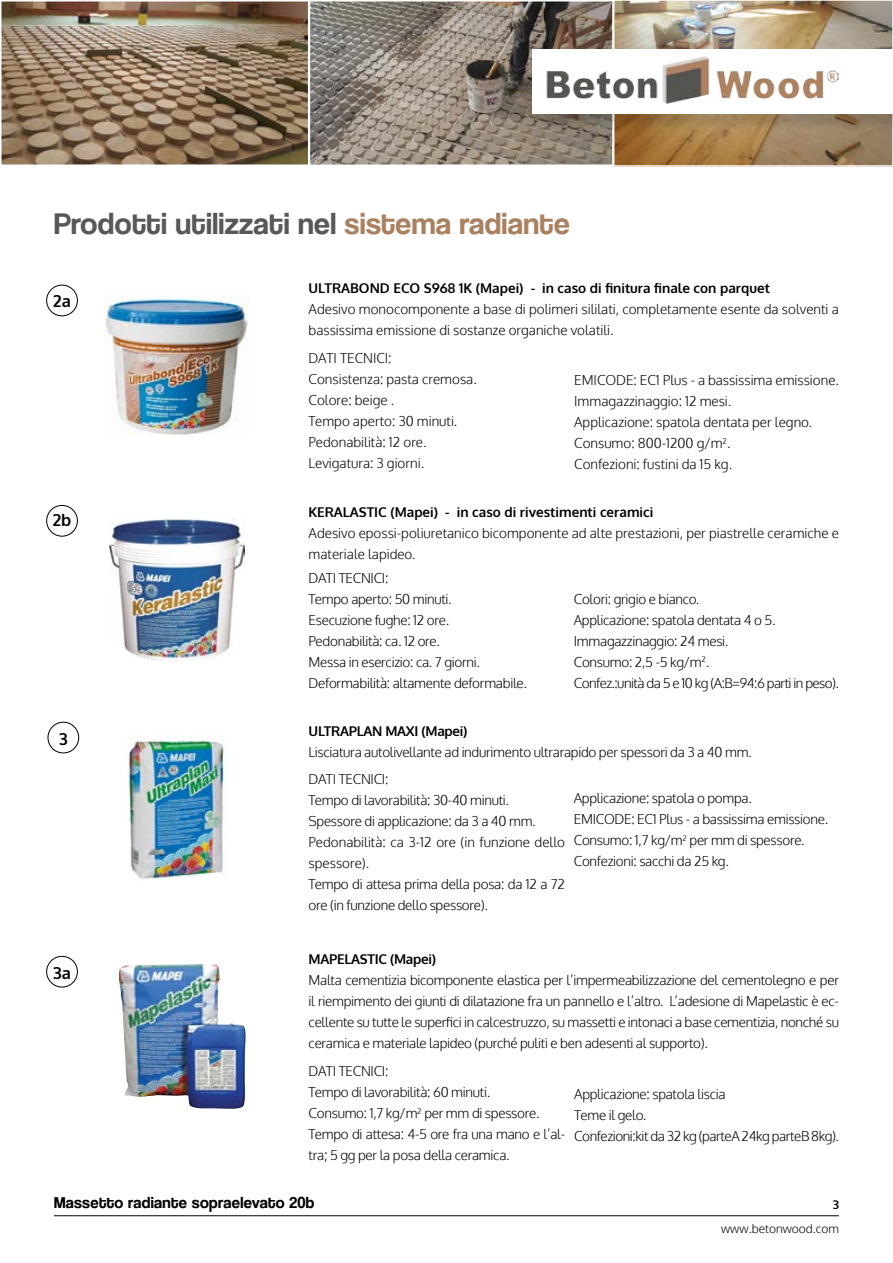
<style>
.page{position:relative;width:893px;height:1263px;background:#fff}
.page>*{position:absolute;margin:0;border:0;box-sizing:border-box;transform-origin:0 0}
.t1{font:31.5px "Coolvetica Rg";letter-spacing:.01em;color:#58585b}
.t2{font:16.5px "Coolvetica Rg";letter-spacing:.02em;color:#000}
.t3{font:700 16.5px "Oxygen";color:#000}
.t4{font:300 13.5px/21px "Oxygen";letter-spacing:-.02em;color:#000}
.t5{font:300 13.5px/21px "Oxygen";color:#000}
.t6{font:700 13.5px "Oxygen";color:#000}
.t7{font:700 13.5px "Oxygen";letter-spacing:-.02em;color:#000}
.t8{font:300 12px "Oxygen";color:#000}
.t9{font:700 12px "Oxygen";color:#000}
.s1{color:#aa8160}
</style>
<div class="page">
<hr style="left:54px;top:1215px;width:785px;height:1px;background:#000">
<img style="left:3px;top:3px;width:887px;height:161px">
<div style="left:613px;top:0;width:280px;height:167px;border:2px solid #fff"></div>
<div style="left:0;top:52px;width:19px;height:81px;background:#000;opacity:.15"></div>
<div style="left:309px;top:0;width:305px;height:166px;border:2px solid #fff"></div>
<div style="left:535px;top:52px;width:358px;height:81px;background:#000;opacity:.15"></div>
<div style="left:533px;top:49px;width:360px;height:64px;background:#fff"></div>
<img style="left:546px;top:57px;width:293px;height:46px">
<div style="left:0;top:0;width:309px;height:166px;border:2px solid #fff"></div>
<img style="left:104px;top:297px;width:144px;height:138px">
<img style="left:110px;top:519px;width:134px;height:142px">
<img style="left:120px;top:735px;width:106px;height:144px">
<div style="left:46px;top:285px;width:32px;height:31px;border:1px solid #000;border-radius:50%"></div>
<div style="left:46px;top:505px;width:32px;height:31px;border:1px solid #000;border-radius:50%"></div>
<div style="left:48px;top:722px;width:31px;height:31px;border:1px solid #000;border-radius:50%"></div>
<div style="left:46px;top:956px;width:32px;height:31px;border:1px solid #000;border-radius:50%"></div>
<img style="left:119px;top:964px;width:97px;height:38px">
<h1 class="t1" style="left:54px;top:205px;width:518px">Prodotti utilizzati nel <span class="s1">sistema radiante</span></h1>
<p class="t3" style="left:53px;top:291px;width:19px">2a</p>
<p class="t3" style="left:53px;top:509px;width:20px">2b</p>
<p class="t3" style="left:59px;top:728px;width:10px">3</p>
<p class="t3" style="left:53px;top:962px;width:19px">3a</p>
<p class="t6" style="left:309px;top:279px;width:463px">ULTRABOND ECO S968 1K (Mapei) - in caso di finitura finale con parquet</p>
<p class="t5" style="left:309px;top:299px;width:532px">Adesivo monocomponente a base di polimeri sililati, completamente esente da solventi a bassissima emissione di sostanze organiche volatili.</p>
<p class="t5" style="left:309px;top:348px;width:170px">DATI TECNICI:<br>Consistenza: pasta cremosa.<br>Colore: beige .<br>Tempo aperto: 30 minuti.<br>Pedonabilità: 12 ore.<br>Levigatura: 3 giorni.</p>
<p class="t5" style="left:574px;top:370px;width:266px">EMICODE: EC1 Plus - a bassissima emissione.<br>Immagazzinaggio: 12 mesi.<br>Applicazione: spatola dentata per legno.<br>Consumo: 800-1200 g/m<sup>2</sup>.<br>Confezioni: fustini da 15 kg.</p>
<p class="t6" style="left:309px;top:503px;width:346px">KERALASTIC (Mapei) - in caso di rivestimenti ceramici</p>
<p class="t5" style="left:309px;top:523px;width:532px">Adesivo epossi-poliuretanico bicomponente ad alte prestazioni, per piastrelle ceramiche e materiale lapideo.</p>
<p class="t4" style="left:309px;top:568px;width:220px">DATI TECNICI:<br>Tempo aperto: 50 minuti.<br>Esecuzione fughe: 12 ore.<br>Pedonabilità: ca. 12 ore.<br>Messa in esercizio: ca. 7 giorni.<br>Deformabilità: altamente deformabile.</p>
<p class="t4" style="left:574px;top:589px;width:267px">Colori: grigio e bianco.<br>Applicazione: spatola dentata 4 o 5.<br>Immagazzinaggio: 24 mesi.<br>Consumo: 2,5 -5 kg/m<sup>2</sup>.<br>Confez.:unità da 5 e 10 kg (A:B=94:6 parti in peso).</p>
<p class="t6" style="left:309px;top:722px;width:18px">Ultra</p>
<p class="t7" style="left:349px;top:722px;width:120px">PLAN MAXI (Mapei)</p>
<p class="t4" style="left:309px;top:738px;width:445px;line-height:27.6px">Lisciatura autolivellante ad indurimento ultrarapido per spessori da 3 a 40 mm.<br>DATI TECNICI:</p>
<p class="t4" style="left:309px;top:790px;width:258px">Tempo di lavorabilità: 30-40 minuti.<br>Spessore di applicazione: da 3 a 40 mm.<br>Pedonabilità: ca 3-12 ore (in funzione dello spessore).<br>Tempo di attesa prima della posa: da 12 a 72 ore (in funzione dello spessore).</p>
<p class="t4" style="left:574px;top:788px;width:256px">Applicazione: spatola o pompa.<br>EMICODE: EC1 Plus - a bassissima emissione.<br>Consumo: 1,7 kg/m<sup>2</sup> per mm di spessore.<br>Confezioni: sacchi da 25 kg.</p>
<p class="t7" style="left:309px;top:950px;width:129px">MAPELASTIC (Mapei)</p>
<p class="t4" style="left:309px;top:970px;width:532px;text-align:justify">Malta cementizia bicomponente elastica per l’impermeabilizzazione del cementolegno e per il riempimento dei giunti di dilatazione fra un pannello e l’altro. L’adesione di Mapelastic è ec&shy;cellente su tutte le superfici in calcestruzzo, su massetti e intonaci a base cementizia, nonché su ceramica e materiale lapideo (purché puliti e ben adesenti al supporto).</p>
<p class="t4" style="left:309px;top:1061px;width:258px">DATI TECNICI:<br>Tempo di lavorabilità: 60 minuti.<br>Consumo: 1,7 kg/m<sup>2</sup> per mm di spessore.<br>Tempo di attesa: 4-5 ore fra una mano e l’al&shy;tra; 5 gg per la posa della ceramica.</p>
<p class="t4" style="left:574px;top:1084px;width:266px">Applicazione: spatola liscia<br>Teme il gelo.<br>Confezioni:kit da 32 kg (parteA 24kg parteB 8kg).</p>
<p class="t2" style="left:54px;top:1193px;width:262px">Massetto radiante sopraelevato 20b</p>
<p class="t9" style="left:833px;top:1197px;width:8px">3</p>
<p class="t8" style="left:721px;top:1221px;width:119px">www.betonwood.com</p>
</div>
